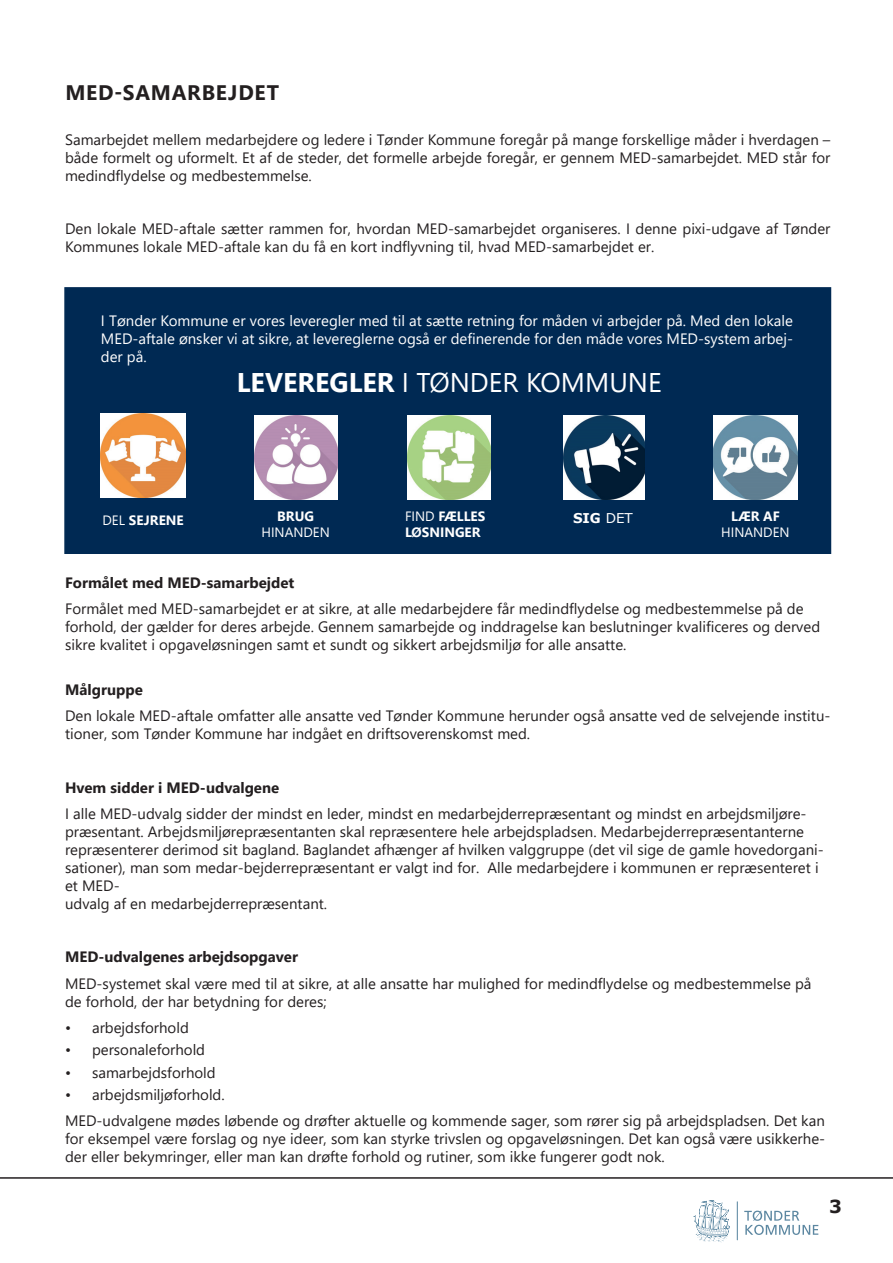
<style>
.page{position:relative;width:893px;height:1263px;background:#fff}
.page>*{position:absolute;margin:0;border:0;box-sizing:border-box;transform-origin:0 0}
.t1{font:27px "Segoe UI";color:#fff}
.t2{font:700 21px "Segoe UI";letter-spacing:.035em;color:#231f20}
.t3{font:700 18px "Verdana";color:#231f20}
.t4{font:15px/18px "Segoe UI";color:#231f20}
.t5{font:15px/18px "Segoe UI";color:#fff;text-align:justify}
.t6{font:700 15px "Segoe UI";color:#231f20}
.t7{font:700 13.5px/16.2px "Segoe UI";color:#fff}
.t8{font:13.5px "Segoe UI";color:#fff}
.t9{font:700 13.5px "Verdana";color:#fff}
.s1{font-weight:700}
.s2{font-weight:400}
</style>
<div class="page">
<hr style="left:0;top:1177px;width:893px;height:2px;background:#231f20">
<hr style="left:737px;top:1201px;width:1px;height:39px;background:#5c87a1">
<svg style="left:744px;top:1210px;width:74px;height:25px"></svg>
<svg style="left:693px;top:1200px;width:37px;height:42px"></svg>
<div style="left:64px;top:287px;width:767px;height:267px;background:#002953;border:2px solid #002953"></div>
<img style="left:101px;top:413px;width:84px;height:85px">
<img style="left:255px;top:415px;width:83px;height:84px">
<img style="left:713px;top:415px;width:84px;height:84px">
<img style="left:408px;top:415px;width:82px;height:85px">
<img style="left:563px;top:415px;width:82px;height:84px">
<h2 class="t2" style="left:65px;top:73px;width:215px">MED-SAMARBEJDET</h2>
<p class="t4" style="left:65px;top:129px;width:767px;text-align:justify">Samarbejdet mellem medarbejdere og ledere i Tønder Kommune foregår på mange forskellige måder i hverdagen – både formelt og uformelt. Et af de steder, det formelle arbejde foregår, er gennem MED-samarbejdet. MED står for medindflydelse og medbestemmelse.</p>
<p class="t4" style="left:65px;top:218px;width:767px">Den lokale MED-aftale sætter rammen for, hvordan MED-samarbejdet organiseres. I denne pixi-udgave af Tønder<br>Kommunes lokale MED-aftale kan du få en kort indflyvning til, hvad MED-samarbejdet er.</p>
<p class="t5" style="left:101px;top:310px;width:694px">I Tønder Kommune er vores leveregler med til at sætte retning for måden vi arbejder på. Med den lokale MED-aftale ønsker vi at sikre, at levereglerne også er definerende for den måde vores MED-system arbej&shy;der på.</p>
<h1 class="t1" style="left:237px;top:357px;width:426px"><span class="s1">LEVEREGLER</span> I TØNDER KOMMUNE</h1>
<p class="t7" style="left:405px;top:507px;width:82px"><span class="s2">FIND</span> FÆLLES<br>LØSNINGER</p>
<p class="t7" style="left:731px;top:507px;width:50px">LÆR AF</p>
<p class="t7" style="left:102px;top:511px;width:83px"><span class="s2">DEL</span> SEJRENE</p>
<p class="t7" style="left:277px;top:507px;width:38px">BRUG</p>
<p class="t9" style="left:573px;top:508px;width:61px">SIG <span class="s2">DET</span></p>
<p class="t8" style="left:261px;top:520px;width:70px">HINANDEN</p>
<p class="t8" style="left:721px;top:519px;width:70px">HINANDEN</p>
<p class="t6" style="left:65px;top:568px;width:231px">Formålet med MED-samarbejdet</p>
<p class="t4" style="left:65px;top:599px;width:757px">Formålet med MED-samarbejdet er at sikre, at alle medarbejdere får medindflydelse og medbestemmelse på de forhold, der gælder for deres arbejde. Gennem samarbejde og inddragelse kan beslutninger kvalificeres og derved sikre kvalitet i opgaveløsningen samt et sundt og sikkert arbejdsmiljø for alle ansatte.</p>
<p class="t6" style="left:65px;top:675px;width:79px">Målgruppe</p>
<p class="t4" style="left:65px;top:706px;width:767px">Den lokale MED-aftale omfatter alle ansatte ved Tønder Kommune herunder også ansatte ved de selvejende institu&shy;tioner, som Tønder Kommune har indgået en driftsoverenskomst med.</p>
<p class="t6" style="left:65px;top:773px;width:216px">Hvem sidder i MED-udvalgene</p>
<p class="t4" style="left:65px;top:803px;width:760px">I alle MED-udvalg sidder der mindst en leder, mindst en medarbejderrepræsentant og mindst en arbejdsmiljøre&shy;præsentant. Arbejdsmiljørepræsentanten skal repræsentere hele arbejdspladsen. Medarbejderrepræsentanterne repræsenterer derimod sit bagland. Baglandet afhænger af hvilken valggruppe (det vil sige de gamle hovedorgani&shy;sationer), man som medar-bejderrepræsentant er valgt ind for. Alle medarbejdere i kommunen er repræsenteret i et MED-<br>udvalg af en medarbejderrepræsentant.</p>
<p class="t6" style="left:65px;top:942px;width:234px">MED-udvalgenes arbejdsopgaver</p>
<p class="t4" style="left:65px;top:973px;width:748px">MED-systemet skal være med til at sikre, at alle ansatte har mulighed for medindflydelse og medbestemmelse på de forhold, der har betydning for deres;</p>
<p class="t4" style="left:65px;top:1017px;width:125px">• arbejdsforhold</p>
<p class="t4" style="left:65px;top:1040px;width:142px">• personaleforhold</p>
<p class="t4" style="left:65px;top:1062px;width:152px">• samarbejdsforhold</p>
<p class="t4" style="left:65px;top:1080px;width:761px;line-height:26.5px">• arbejdsmiljøforhold.<br>MED-udvalgene mødes løbende og drøfter aktuelle og kommende sager, som rører sig på arbejdspladsen. Det kan</p>
<p class="t4" style="left:65px;top:1129px;width:762px">for eksempel være forslag og nye ideer, som kan styrke trivslen og opgaveløsningen. Det kan også være usikkerhe&shy;der eller bekymringer, eller man kan drøfte forhold og rutiner, som ikke fungerer godt nok.</p>
<p class="t3" style="left:829px;top:1194px;width:14px">3</p>
</div>
